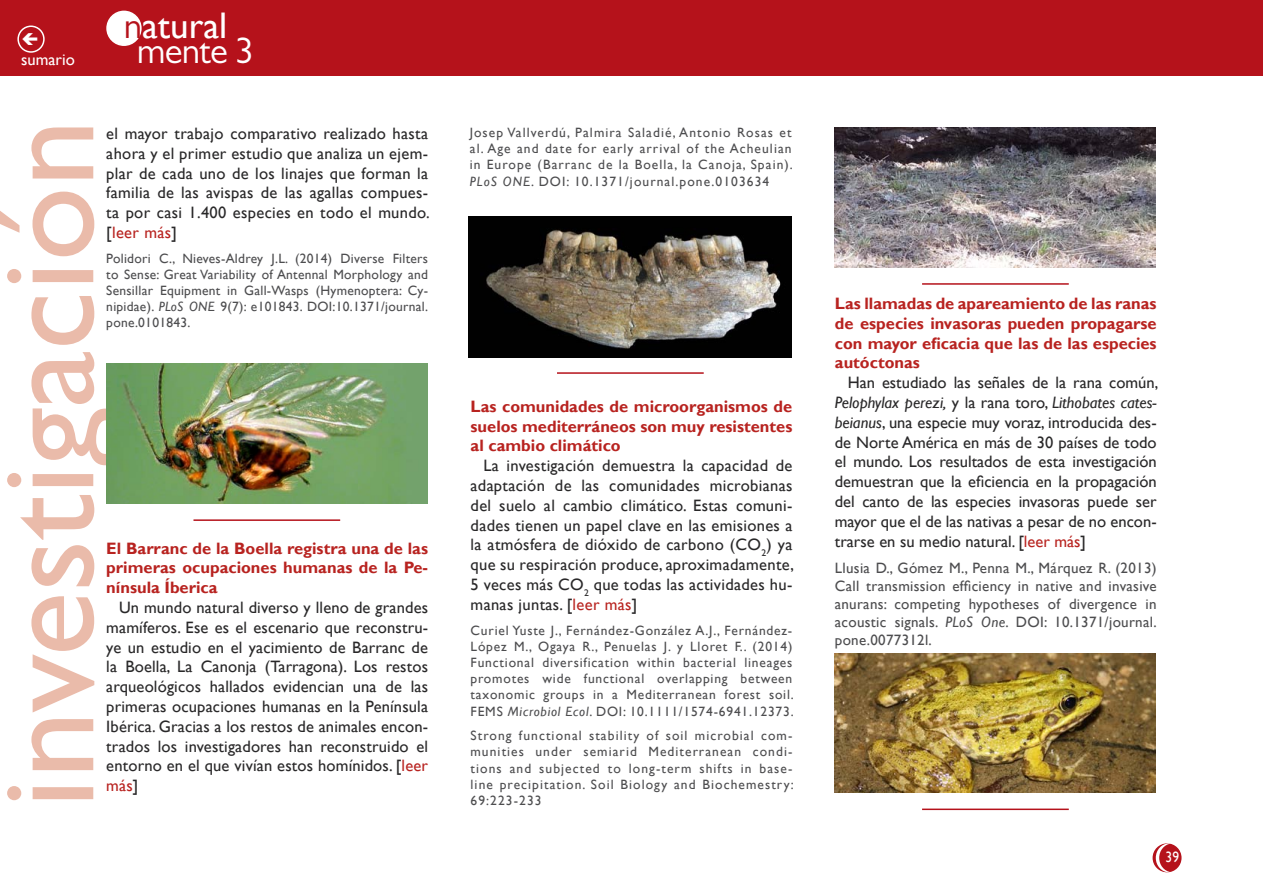
<style>
.page{position:relative;width:1263px;height:893px;background:#fff}
.page>*{position:absolute;margin:0;border:0;box-sizing:border-box;transform-origin:0 0}
.t1{font:135px "Gill Sans";color:#eabbaa}
.t2{font:37.05px "Gill Sans";color:#fff}
.t3{font:37.05px "Gill Sans MT Pro";letter-spacing:-.02em;color:#fff}
.t4{font:16.5px/19.8px "Gill Sans";letter-spacing:.01em;color:#292829;text-align:justify}
.t5{font:700 16.5px/19.8px "Gill Sans";color:#b82320;text-align:justify}
.t6{font:16.5px "Gill Sans";color:#fff}
.t7{font:15px/18px "Gill Sans";letter-spacing:.02em;color:#4d4d4f;text-align:justify}
.t8{font:15px "Gill Sans";color:#fff;scale:.9 1}
.t9{font:13.5px/16.2px "Gill Sans";letter-spacing:.06em;color:#4d4d4f;text-align:justify}
.s1{font-family:"Gill Sans MT Pro";color:#b5121b}
.s2{color:#b82320}
.s3{font-style:italic}
.s4{color:#b82420}
</style>
<div class="page">
<div style="left:1153px;top:844px;width:28px;height:28px;background:#b5121b;border-radius:50%"></div>
<div style="left:1152px;top:843px;width:29px;height:29px;border:2px solid #b5121b;border-radius:50%"></div>
<div style="left:0;top:0;width:1263px;height:76px;background:#b5121b"></div>
<div style="left:107px;top:11px;width:34px;height:34px;background:#fff;border-radius:50%"></div>
<div style="left:106px;top:11px;width:36px;height:35px;border:2px solid #fff;border-radius:50%"></div>
<svg style="left:1156px;top:843px;width:15px;height:29px"></svg>
<div style="left:17px;top:26px;width:28px;height:27px;border:2px solid #fff;border-radius:50%"></div>
<img style="left:835px;top:128px;width:321px;height:139px">
<hr style="left:922px;top:283px;width:147px;height:2px;background:#b5121b">
<img style="left:106px;top:364px;width:321px;height:140px">
<hr style="left:193px;top:519px;width:147px;height:2px;background:#b5121b">
<hr style="left:557px;top:372px;width:147px;height:2px;background:#b5121b">
<img style="left:468px;top:217px;width:324px;height:140px">
<img style="left:835px;top:653px;width:321px;height:140px">
<hr style="left:922px;top:809px;width:147px;height:1px;background:#b5121b">
<p class="t6" style="left:21px;top:49px;width:55px">sumario</p>
<h2 class="t2" style="left:124px;top:4px;width:105px"><span class="s1">n</span>atural</h2>
<h2 class="t3" style="left:137px;top:28px;width:119px">mente 3</h2>
<h1 class="t1" style="left:-31px;top:808px;width:690px;rotate:-90deg">investigación</h1>
<p class="t4" style="left:106px;top:124px;width:325px">el mayor trabajo comparativo realizado hasta ahora y el primer estudio que analiza un ejem&shy;plar de cada uno de los linajes que forman la familia de las avispas de las agallas compues&shy;ta por casi 1.400 especies en todo el mundo. [<span class="s2">leer más</span>]</p>
<p class="t9" style="left:106px;top:250px;width:323px">Polidori C., Nieves-Aldrey J.L. (2014) Diverse Filters to Sense: Great Variability of Antennal Morphology and Sensillar Equipment in Gall-Wasps (Hymenoptera: Cy&shy;nipidae). <span class="s3">PLoS ONE</span> 9(7): e101843. DOI:10.1371/journal. pone.0101843.</p>
<p class="t5" style="left:106px;top:539px;width:323px">El Barranc de la Boella registra una de las primeras ocupaciones humanas de la Pe&shy;nínsula Íberica</p>
<p class="t4" style="left:106px;top:598px;width:323px;text-indent:13px">Un mundo natural diverso y lleno de grandes mamíferos. Ese es el escenario que reconstru&shy;ye un estudio en el yacimiento de Barranc de la Boella, La Canonja (Tarragona). Los restos arqueológicos hallados evidencian una de las primeras ocupaciones humanas en la Península Ibérica. Gracias a los restos de animales encon&shy;trados los investigadores han reconstruido el entorno en el que vivían estos homínidos. [<span class="s2">leer más</span>]</p>
<p class="t9" style="left:470px;top:124px;width:325px">Josep Vallverdú, Palmira Saladié, Antonio Rosas et al. Age and date for early arrival of the Acheulian in Europe (Barranc de la Boella, la Canoja, Spain).<br><span class="s3">PLoS ONE</span>. DOI: 10.1371/journal.pone.0103634</p>
<p class="t5" style="left:471px;top:397px;width:323px">Las comunidades de microorganismos de suelos mediterráneos son muy resistentes al cambio climático</p>
<p class="t4" style="left:471px;top:456px;width:325px;text-indent:13px">La investigación demuestra la capacidad de adaptación de las comunidades microbianas del suelo al cambio climático. Estas comuni&shy;dades tienen un papel clave en las emisiones a la atmósfera de dióxido de carbono (CO<sub>2</sub>) ya que su respiración produce, aproximadamente, 5 veces más CO<sub>2</sub> que todas las actividades hu&shy;manas juntas. [<span class="s4">leer más</span>]</p>
<p class="t9" style="left:471px;top:622px;width:325px">Curiel Yuste J., Fernández-González A.J., Fernández-López M., Ogaya R., Penuelas J. y Lloret F.. (2014)<br>Functional diversification within bacterial lineages promotes wide functional overlapping between taxonomic groups in a Mediterranean forest soil.<br>FEMS <span class="s3">Microbiol Ecol</span>. DOI: 10.1111/1574-6941.12373.</p>
<p class="t9" style="left:471px;top:728px;width:325px">Strong functional stability of soil microbial com&shy;munities under semiarid Mediterranean condi&shy;tions and subjected to long-term shifts in base&shy;line precipitation. Soil Biology and Biochemestry:<br>69:223-233</p>
<p class="t5" style="left:835px;top:294px;width:323px">Las llamadas de apareamiento de las ranas de especies invasoras pueden propagarse con mayor eficacia que las de las especies autóctonas</p>
<p class="t4" style="left:835px;top:373px;width:325px;text-indent:13px">Han estudiado las señales de la rana común, <span class="s3">Pelophylax perezi,</span> y la rana toro, <span class="s3">Lithobates cates&shy;beianus</span>, una especie muy voraz, introducida des&shy;de Norte América en más de 30 países de todo el mundo. Los resultados de esta investigación demuestran que la eficiencia en la propagación del canto de las especies invasoras puede ser mayor que el de las nativas a pesar de no encon&shy;trarse en su medio natural. [<span class="s4">leer más</span>]</p>
<p class="t7" style="left:835px;top:559px;width:323px">Llusia D., Gómez M., Penna M., Márquez R. (2013)<br>Call transmission efficiency in native and invasive anurans: competing hypotheses of divergence in acoustic signals. <span class="s3">PLoS One</span>. DOI: 10.1371/journal. pone.0077312l.</p>
<p class="t8" style="left:1165px;top:849px;width:16px">39</p>
</div>
